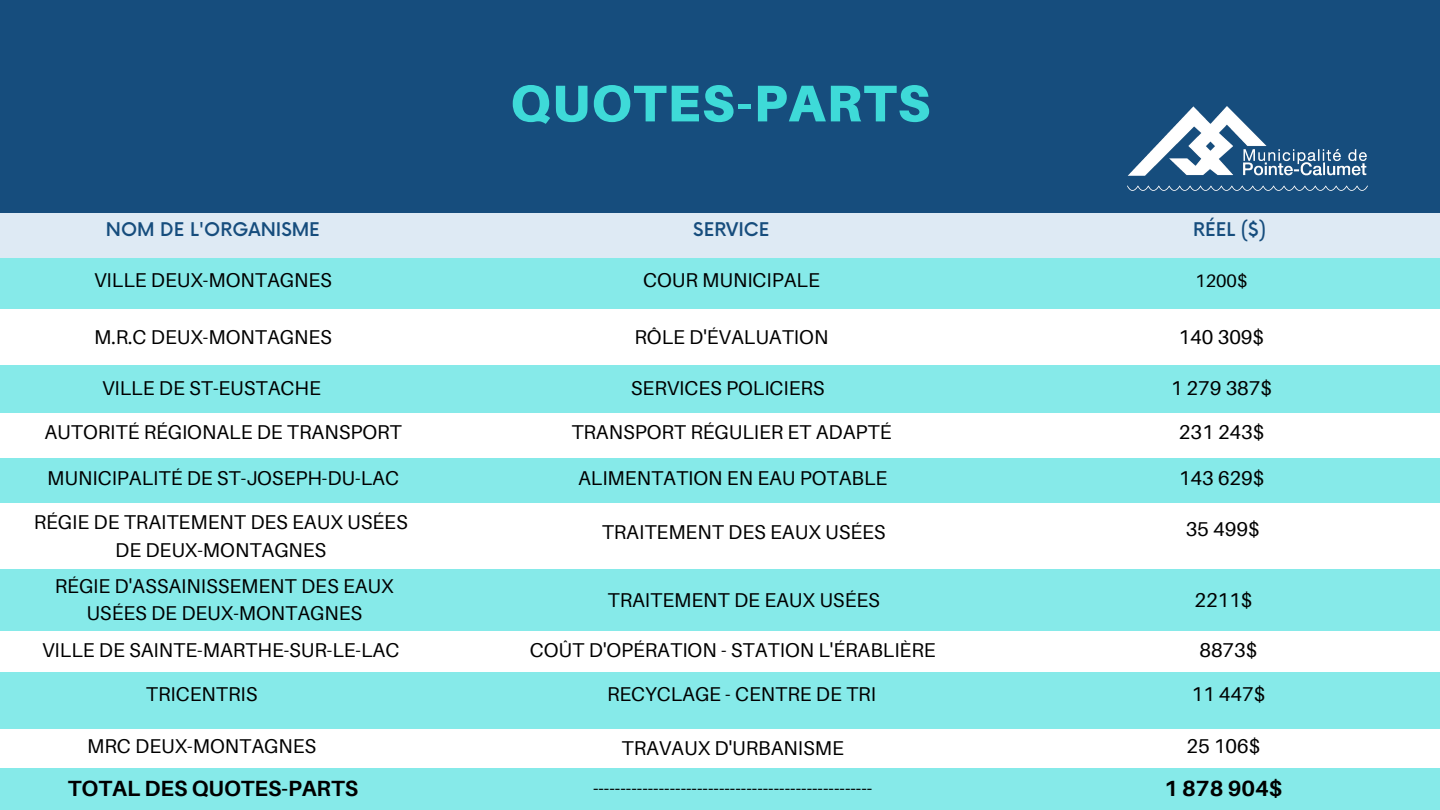
<style>
.page{position:relative;width:1440px;height:810px;background:#fff}
.page>*{position:absolute;margin:0;border:0;box-sizing:border-box;transform-origin:0 0}
.t1{font:900 51.7px "Aileron";letter-spacing:.03em;color:#3edad8}
.t2{font:700 22px "Aileron";color:#000}
.t3{font:20px/27.8px "Aileron";color:#000;text-align:center}
.t4{font:500 18.4px "Now";color:#164d7d}
.t5{font:18px "Aileron";color:#000}
</style>
<div class="page">
<div style="left:0;top:195px;width:1440px;height:71px;background:#deeaf4"></div>
<div style="left:0;top:0;width:1440px;height:212px;background:#164d7d"></div>
<div style="left:0;top:258px;width:1440px;height:50px;background:#86eae9"></div>
<div style="left:0;top:365px;width:1440px;height:48px;background:#86eae9"></div>
<div style="left:0;top:459px;width:1440px;height:44px;background:#86eae9"></div>
<div style="left:0;top:570px;width:1440px;height:61px;background:#86eae9"></div>
<div style="left:0;top:672px;width:1440px;height:57px;background:#86eae9"></div>
<img style="left:1127px;top:106px;width:240px;height:84px">
<div style="left:0;top:768px;width:1440px;height:42px;background:#86eae9"></div>
<p class="t1" style="left:510px;top:71px;width:422px">QUOTES-PARTS</p>
<p class="t4" style="left:106px;top:220px;width:216px">NOM DE L'ORGANISME</p>
<p class="t4" style="left:693px;top:220px;width:78px">SERVICE</p>
<p class="t4" style="left:1193px;top:220px;width:74px">RÉEL ($)</p>
<p class="t3" style="left:94px;top:266px;width:239px">VILLE DEUX-MONTAGNES</p>
<p class="t3" style="left:643px;top:266px;width:178px">COUR MUNICIPALE</p>
<p class="t5" style="left:1195px;top:270px;width:54px">1200$</p>
<p class="t3" style="left:94px;top:322px;width:239px">M.R.C DEUX-MONTAGNES</p>
<p class="t3" style="left:635px;top:322px;width:195px">RÔLE D'ÉVALUATION</p>
<p class="t3" style="left:1179px;top:322px;width:87px">140 309$</p>
<p class="t3" style="left:102px;top:373px;width:220px">VILLE DE ST-EUSTACHE</p>
<p class="t3" style="left:631px;top:373px;width:195px">SERVICES POLICIERS</p>
<p class="t3" style="left:1171px;top:373px;width:103px">1 279 387$</p>
<p class="t3" style="left:44px;top:417px;width:359px">AUTORITÉ RÉGIONALE DE TRANSPORT</p>
<p class="t3" style="left:571px;top:417px;width:322px">TRANSPORT RÉGULIER ET ADAPTÉ</p>
<p class="t3" style="left:1179px;top:417px;width:87px">231 243$</p>
<p class="t3" style="left:47px;top:464px;width:353px">MUNICIPALITÉ DE ST-JOSEPH-DU-LAC</p>
<p class="t3" style="left:578px;top:464px;width:311px">ALIMENTATION EN EAU POTABLE</p>
<p class="t3" style="left:1179px;top:464px;width:87px">143 629$</p>
<p class="t3" style="left:1186px;top:514px;width:75px">35 499$</p>
<p class="t3" style="left:34px;top:508px;width:375px">RÉGIE DE TRAITEMENT DES EAUX USÉES<br>DE DEUX-MONTAGNES</p>
<p class="t3" style="left:602px;top:517px;width:285px">TRAITEMENT DES EAUX USÉES</p>
<p class="t3" style="left:55px;top:571px;width:340px">RÉGIE D'ASSAINISSEMENT DES EAUX<br>USÉES DE DEUX-MONTAGNES</p>
<p class="t3" style="left:608px;top:586px;width:274px">TRAITEMENT DE EAUX USÉES</p>
<p class="t3" style="left:1194px;top:585px;width:59px">2211$</p>
<p class="t3" style="left:42px;top:635px;width:359px">VILLE DE SAINTE-MARTHE-SUR-LE-LAC</p>
<p class="t3" style="left:530px;top:635px;width:407px">COÛT D'OPÉRATION - STATION L'ÉRABLIÈRE</p>
<p class="t3" style="left:1199px;top:635px;width:59px">8873$</p>
<p class="t3" style="left:146px;top:679px;width:113px">TRICENTRIS</p>
<p class="t3" style="left:607px;top:679px;width:270px">RECYCLAGE - CENTRE DE TRI</p>
<p class="t3" style="left:1191px;top:679px;width:75px">11 447$</p>
<p class="t3" style="left:622px;top:733px;width:224px">TRAVAUX D'URBANISME</p>
<p class="t3" style="left:1186px;top:731px;width:75px">25 106$</p>
<p class="t2" style="left:68px;top:775px;width:292px">TOTAL DES QUOTES-PARTS</p>
<p class="t3" style="left:593px;top:773px;width:281px">---------------------------------------------------</p>
<p class="t2" style="left:1164px;top:775px;width:120px">1 878 904$</p>
<p class="t3" style="left:87px;top:731px;width:230px">MRC DEUX-MONTAGNES</p>
</div>
